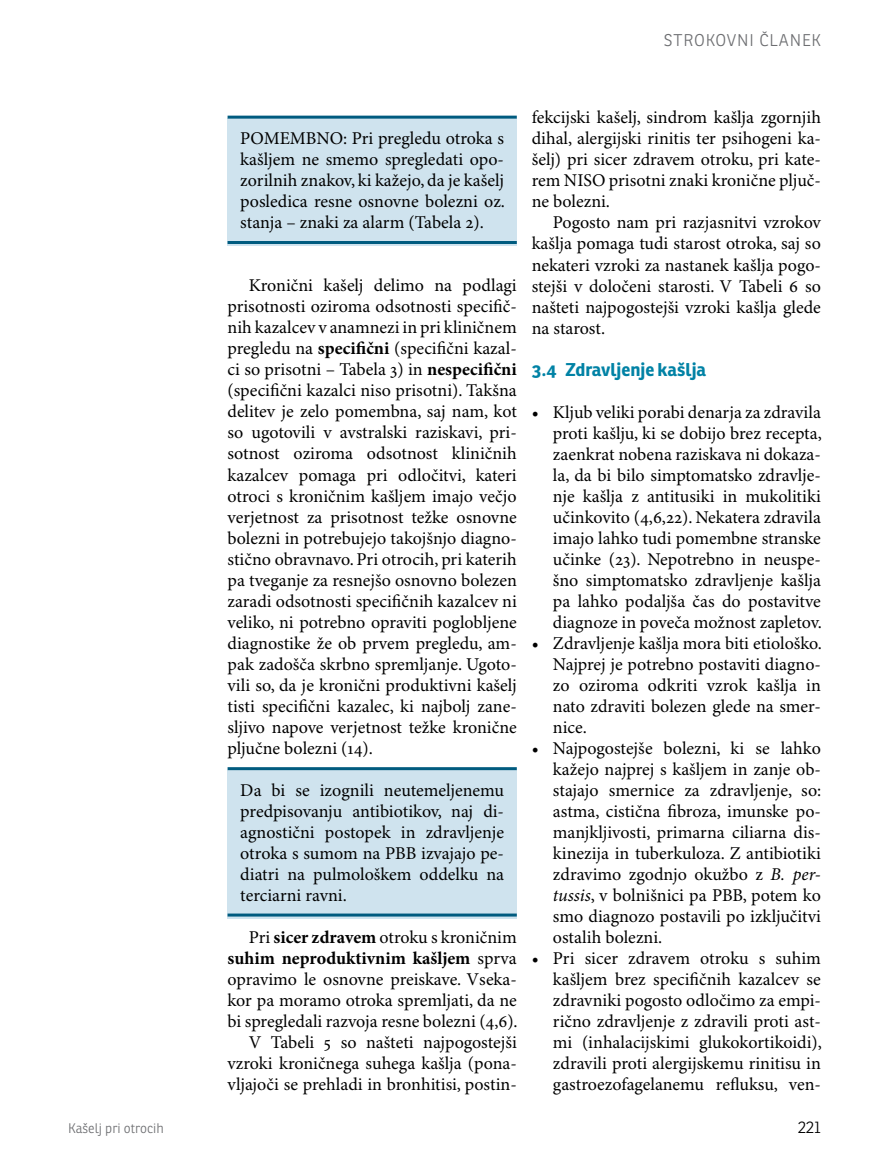
<style>
.page{position:relative;width:872px;height:1166px;background:#fff}
.page>*{position:absolute;margin:0;border:0;box-sizing:border-box;transform-origin:0 0}
.t1{font:18px/21px "Minion Pro";color:#000;text-align:justify}
.t2{font:700 18px "Ronnia";color:#0082a5}
.t3{font:300 16.5px "Ronnia";letter-spacing:.05em;color:#6d6e71}
.t4{font:300 16.5px "Ronnia";color:#000}
.t5{font:300 13.5px "Ronnia";color:#6d6e71}
.s1{font-weight:700}
.s2{font-style:italic}
</style>
<div class="page">
<div style="left:227px;top:118px;width:290px;height:128px;background:#cfe3ee"></div>
<hr style="left:227px;top:116px;width:290px;height:3px;background:#005b7f">
<hr style="left:227px;top:241px;width:290px;height:3px;background:#005b7f">
<div style="left:227px;top:769px;width:290px;height:149px;background:#cfe3ee"></div>
<hr style="left:227px;top:767px;width:290px;height:3px;background:#005b7f">
<hr style="left:227px;top:913px;width:290px;height:3px;background:#005b7f">
<p class="t3" style="left:664px;top:30px;width:159px">STROKOVNI ČLANEK</p>
<p class="t1" style="left:240px;top:129px;width:266px">POMEMBNO: Pri pregledu otroka s kašljem ne smemo spregledati opo&shy;zorilnih znakov, ki kažejo, da je kašelj posledica resne osnovne bolezni oz. stanja – znaki za alarm (Tabela 2).</p>
<p class="t1" style="left:227px;top:276px;width:291px;text-indent:21px">Kronični kašelj delimo na podlagi prisotnosti oziroma odsotnosti specifič&shy;nih kazalcev v anamnezi in pri kliničnem pregledu na <span class="s1">specifični</span> (specifični kazal&shy;ci so prisotni – Tabela 3) in <span class="s1">nespecifični </span>(specifični kazalci niso prisotni). Takšna delitev je zelo pomembna, saj nam, kot so ugotovili v avstralski raziskavi, pri&shy;sotnost oziroma odsotnost kliničnih kazalcev pomaga pri odločitvi, kateri otroci s kroničnim kašljem imajo večjo verjetnost za prisotnost težke osnovne bolezni in potrebujejo takojšnjo diagno&shy;stično obravnavo. Pri otrocih, pri katerih pa tveganje za resnejšo osnovno bolezen zaradi odsotnosti specifičnih kazalcev ni veliko, ni potrebno opraviti poglobljene diagnostike že ob prvem pregledu, am&shy;pak zadošča skrbno spremljanje. Ugoto&shy;vili so, da je kronični produktivni kašelj tisti specifični kazalec, ki najbolj zane&shy;sljivo napove verjetnost težke kronične pljučne bolezni (14).</p>
<p class="t1" style="left:240px;top:780px;width:265px">Da bi se izognili neutemeljenemu predpisovanju antibiotikov, naj di&shy;agnostični postopek in zdravljenje otroka s sumom na PBB izvajajo pe&shy;diatri na pulmološkem oddelku na terciarni ravni.</p>
<p class="t1" style="left:227px;top:927px;width:292px;text-align:right">Pri <span class="s1">sicer zdravem</span> otroku s kroničnim <span class="s1">suhim neproduktivnim kašljem</span> sprva opravimo le osnovne preiskave. Vseka&shy;kor pa moramo otroka spremljati, da ne bi spregledali razvoja resne bolezni (4,6).<br>V Tabeli 5 so našteti najpogostejši vzroki kroničnega suhega kašlja (pona&shy;vljajoči se prehladi in bronhitisi, postin-</p>
<p class="t1" style="left:531px;top:108px;width:291px">fekcijski kašelj, sindrom kašlja zgornjih dihal, alergijski rinitis ter psihogeni ka&shy;šelj) pri sicer zdravem otroku, pri kate&shy;rem NISO prisotni znaki kronične pljuč&shy;ne bolezni.</p>
<p class="t1" style="left:531px;top:213px;width:291px;text-indent:21px">Pogosto nam pri razjasnitvi vzrokov kašlja pomaga tudi starost otroka, saj so nekateri vzroki za nastanek kašlja pogo&shy;stejši v določeni starosti. V Tabeli 6 so našteti najpogostejši vzroki kašlja glede na starost.</p>
<p class="t2" style="left:531px;top:357px;width:176px">3.4 Zdravljenje kašlja</p>
<p class="t1" style="left:553px;top:402px;width:270px;text-indent:-21px">• Kljub veliki porabi denarja za zdravila proti kašlju, ki se dobijo brez recepta, zaenkrat nobena raziskava ni dokaza&shy;la, da bi bilo simptomatsko zdravlje&shy;nje kašlja z antitusiki in mukolitiki učinkovito (4,6,22). Nekatera zdravila imajo lahko tudi pomembne stranske učinke (23). Nepotrebno in neuspe&shy;šno simptomatsko zdravljenje kašlja pa lahko podaljša čas do postavitve diagnoze in poveča možnost zapletov.</p>
<p class="t1" style="left:553px;top:633px;width:270px;text-indent:-21px">• Zdravljenje kašlja mora biti etiološko.<br>Najprej je potrebno postaviti diagno&shy;zo oziroma odkriti vzrok kašlja in nato zdraviti bolezen glede na smer&shy;nice.</p>
<p class="t1" style="left:553px;top:738px;width:270px;text-indent:-21px">• Najpogostejše bolezni, ki se lahko kažejo najprej s kašljem in zanje ob&shy;stajajo smernice za zdravljenje, so: astma, cistična fibroza, imunske po&shy;manjkljivosti, primarna ciliarna dis&shy;kinezija in tuberkuloza. Z antibiotiki zdravimo zgodnjo okužbo z <span class="s2">B. per&shy;tussis</span>, v bolnišnici pa PBB, potem ko smo diagnozo postavili po izključitvi ostalih bolezni.</p>
<p class="t1" style="left:553px;top:948px;width:270px;text-indent:-21px">• Pri sicer zdravem otroku s suhim kašljem brez specifičnih kazalcev se zdravniki pogosto odločimo za empi&shy;rično zdravljenje z zdravili proti ast&shy;mi (inhalacijskimi glukokortikoidi), zdravili proti alergijskemu rinitisu in gastroezofagelanemu refluksu, ven-</p>
<p class="t5" style="left:68px;top:1119px;width:97px">KAŠELJ PRI OTROCIH</p>
<p class="t4" style="left:798px;top:1116px;width:24px">221</p>
</div>
